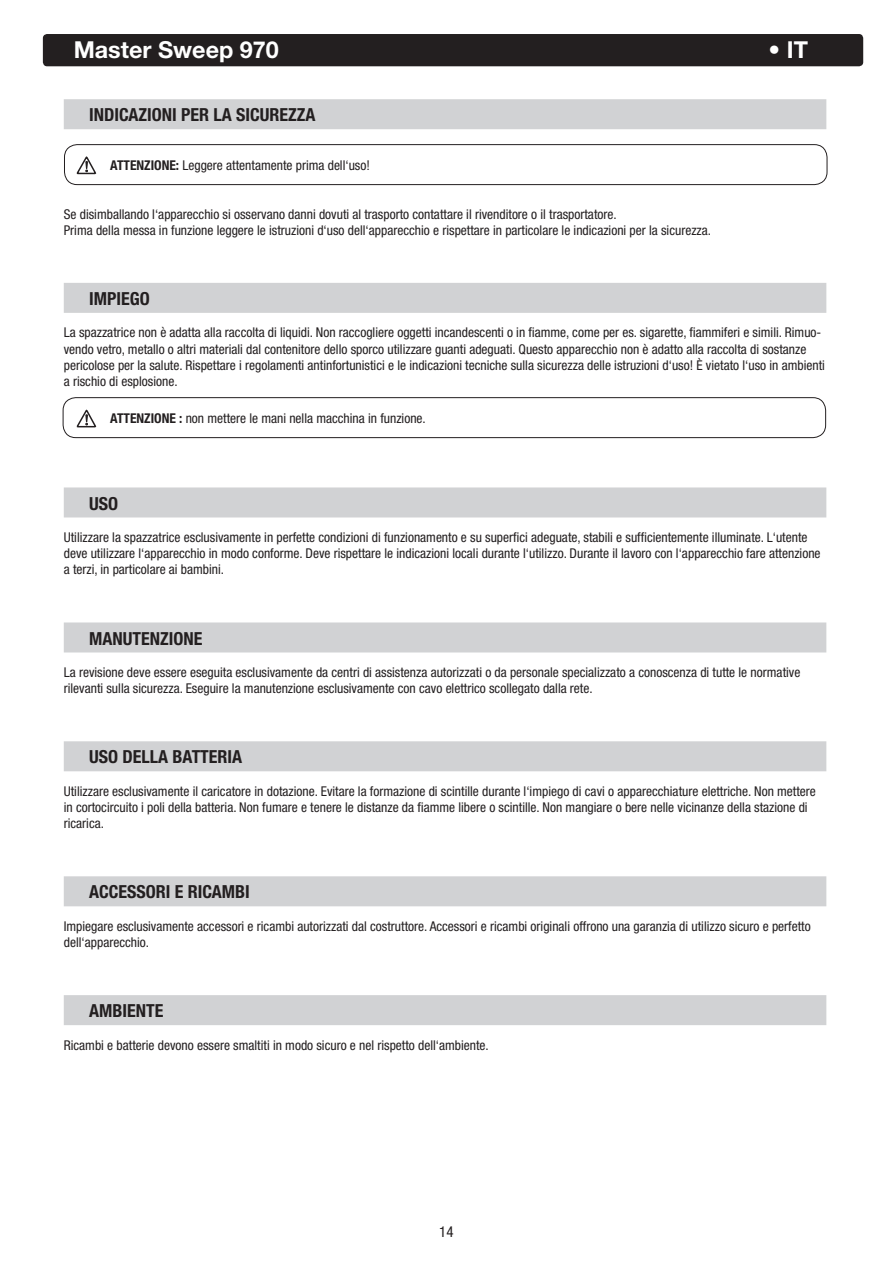
<style>
.page{position:relative;width:893px;height:1263px;background:#fff}
.page>*{position:absolute;margin:0;border:0;box-sizing:border-box;transform-origin:0 0}
.t1{font:700 23.4px "Helvetica Neue";color:#fff}
.t2{font:700 condensed 18px "Helvetica Neue";color:#231f20}
.t3{font:condensed 15px "Helvetica Neue";color:#231f20}
.t4{font:condensed 13.5px/16.2px "Helvetica Neue";color:#231f20}
.s1{font-weight:700}
</style>
<div class="page">
<div style="left:43px;top:34px;width:820px;height:32px;background:#231f20;border-radius:4px"></div>
<div style="left:64px;top:99px;width:762px;height:30px;background:#d1d2d4"></div>
<div style="left:64px;top:283px;width:762px;height:30px;background:#d1d2d4"></div>
<div style="left:64px;top:487px;width:762px;height:30px;background:#d1d2d4"></div>
<div style="left:64px;top:622px;width:762px;height:30px;background:#d1d2d4"></div>
<div style="left:64px;top:741px;width:762px;height:30px;background:#d1d2d4"></div>
<div style="left:64px;top:876px;width:762px;height:30px;background:#d1d2d4"></div>
<div style="left:64px;top:995px;width:762px;height:30px;background:#d1d2d4"></div>
<svg style="left:76px;top:156px;width:20px;height:19px"></svg>
<svg style="left:76px;top:409px;width:20px;height:19px"></svg>
<div style="left:64px;top:144px;width:763px;height:41px;border:1px solid #231f20;border-radius:13px"></div>
<div style="left:63px;top:397px;width:763px;height:41px;border:1px solid #231f20;border-radius:13px"></div>
<h1 class="t1" style="left:74px;top:36px;width:207px">Master Sweep 970</h1>
<h1 class="t1" style="left:769px;top:36px;width:41px">• IT</h1>
<h2 class="t2" style="left:89px;top:104px;width:228px">INDICAZIONI PER LA SICUREZZA</h2>
<p class="t4" style="left:110px;top:157px;width:261px"><span class="s1">ATTENZIONE:</span> Leggere attentamente prima dell‘uso!</p>
<p class="t4" style="left:64px;top:206px;width:649px">Se disimballando l‘apparecchio si osservano danni dovuti al trasporto contattare il rivenditore o il trasportatore.<br>Prima della messa in funzione leggere le istruzioni d‘uso dell‘apparecchio e rispettare in particolare le indicazioni per la sicurezza.</p>
<h2 class="t2" style="left:89px;top:288px;width:62px">IMPIEGO</h2>
<p class="t4" style="left:64px;top:324px;width:763px">La spazzatrice non è adatta alla raccolta di liquidi. Non raccogliere oggetti incandescenti o in fiamme, come per es. sigarette, fiammiferi e simili. Rimuo&shy;vendo vetro, metallo o altri materiali dal contenitore dello sporco utilizzare guanti adeguati. Questo apparecchio non è adatto alla raccolta di sostanze pericolose per la salute. Rispettare i regolamenti antinfortunistici e le indicazioni tecniche sulla sicurezza delle istruzioni d‘uso! È vietato l‘uso in ambienti a rischio di esplosione.</p>
<p class="t4" style="left:110px;top:410px;width:317px"><span class="s1">ATTENZIONE :</span> non mettere le mani nella macchina in funzione.</p>
<h2 class="t2" style="left:89px;top:492px;width:31px">USO</h2>
<p class="t4" style="left:64px;top:529px;width:758px">Utilizzare la spazzatrice esclusivamente in perfette condizioni di funzionamento e su superfici adeguate, stabili e sufficientemente illuminate. L‘utente deve utilizzare l‘apparecchio in modo conforme. Deve rispettare le indicazioni locali durante l‘utilizzo. Durante il lavoro con l‘apparecchio fare attenzione a terzi, in particolare ai bambini.</p>
<h2 class="t2" style="left:89px;top:627px;width:115px">MANUTENZIONE</h2>
<p class="t4" style="left:64px;top:664px;width:738px">La revisione deve essere eseguita esclusivamente da centri di assistenza autorizzati o da personale specializzato a conoscenza di tutte le normative rilevanti sulla sicurezza. Eseguire la manutenzione esclusivamente con cavo elettrico scollegato dalla rete.</p>
<h2 class="t2" style="left:89px;top:746px;width:154px">USO DELLA BATTERIA</h2>
<p class="t4" style="left:64px;top:783px;width:754px">Utilizzare esclusivamente il caricatore in dotazione. Evitare la formazione di scintille durante l‘impiego di cavi o apparecchiature elettriche. Non mettere in cortocircuito i poli della batteria. Non fumare e tenere le distanze da fiamme libere o scintille. Non mangiare o bere nelle vicinanze della stazione di ricarica.</p>
<h2 class="t2" style="left:89px;top:881px;width:162px">ACCESSORI E RICAMBI</h2>
<p class="t4" style="left:64px;top:918px;width:748px">Impiegare esclusivamente accessori e ricambi autorizzati dal costruttore. Accessori e ricambi originali offrono una garanzia di utilizzo sicuro e perfetto dell‘apparecchio.</p>
<h2 class="t2" style="left:89px;top:1000px;width:76px">AMBIENTE</h2>
<p class="t4" style="left:64px;top:1037px;width:427px">Ricambi e batterie devono essere smaltiti in modo sicuro e nel rispetto dell‘ambiente.</p>
<p class="t3" style="left:439px;top:1222px;width:16px">14</p>
</div>
